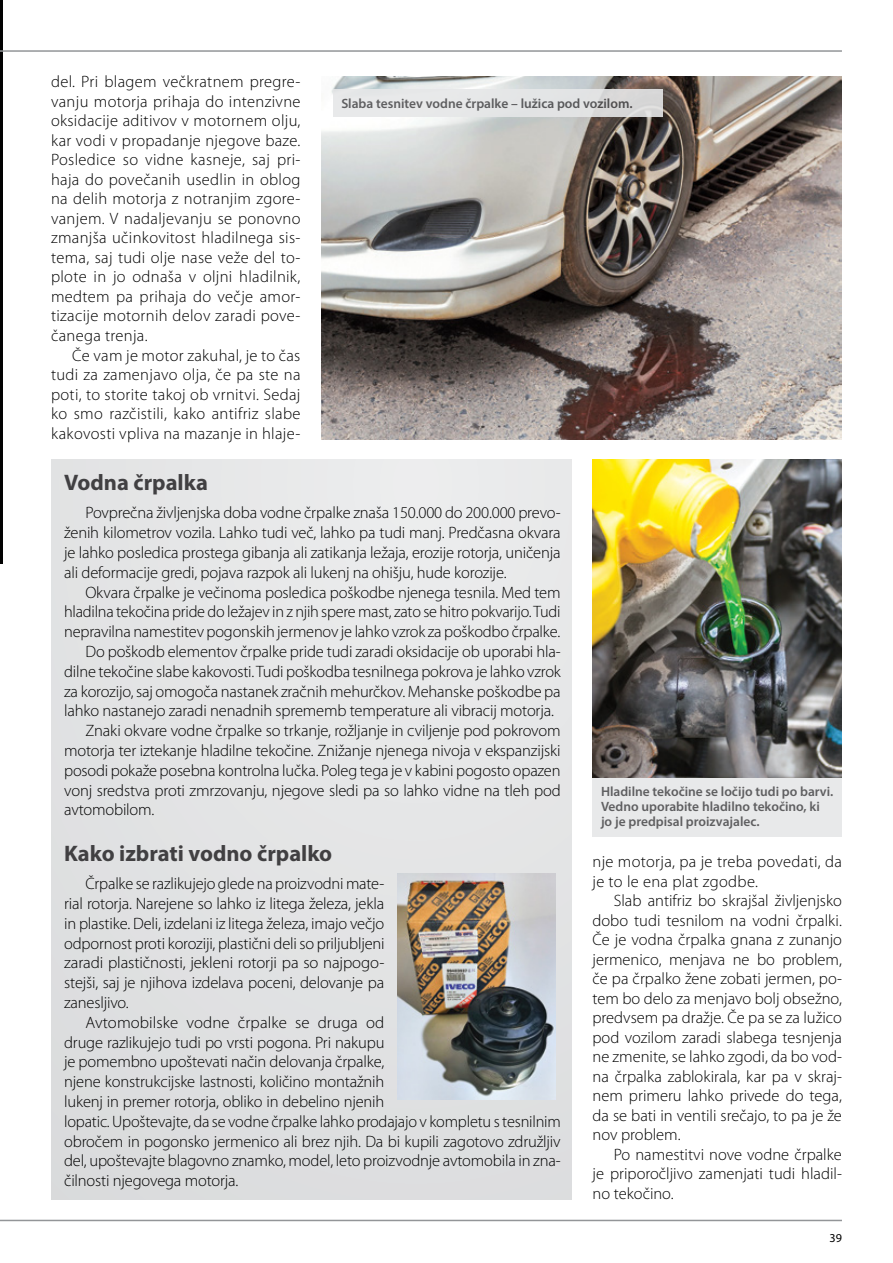
<style>
.page{position:relative;width:893px;height:1263px;background:#fff}
.page>*{position:absolute;margin:0;border:0;box-sizing:border-box;transform-origin:0 0}
.t1{font:700 22.5px "Myriad Pro";color:#414042}
.t2{font:300 16.5px/19.5px "Myriad Pro";letter-spacing:-.01em;color:#000;text-align:justify}
.t3{font:300 16.5px/19.5px "Myriad Pro";letter-spacing:.02em;color:#000}
.t4{font:600 13.5px/15px "Myriad Pro";color:#4d4d4f}
.t5{font:12.15px "Myriad Pro";color:#000}
</style>
<div class="page">
<hr style="left:0;top:1220px;width:842px;height:1px;background:#939598">
<img style="left:0;top:0;width:2px;height:563px">
<hr style="left:0;top:50px;width:842px;height:2px;background:#939598">
<div style="left:51px;top:459px;width:520px;height:740px;background:#e3e4e5"></div>
<div style="left:592px;top:777px;width:250px;height:59px;background:#e6e7e8"></div>
<img style="left:322px;top:77px;width:520px;height:363px">
<div style="left:333px;top:89px;width:329px;height:28px;background:linear-gradient(to right,#ecedee,#dadada)"></div>
<img style="left:592px;top:459px;width:250px;height:318px">
<img style="left:397px;top:874px;width:159px;height:226px">
<p class="t2" style="left:51px;top:72px;width:251px">del. Pri blagem večkratnem pregre&shy;vanju motorja prihaja do intenzivne oksidacije aditivov v motornem olju, kar vodi v propadanje njegove baze.<br>Posledice so vidne kasneje, saj pri&shy;haja do povečanih usedlin in oblog na delih motorja z notranjim zgore&shy;vanjem. V nadaljevanju se ponovno zmanjša učinkovitost hladilnega sis&shy;tema, saj tudi olje nase veže del to&shy;plote in jo odnaša v oljni hladilnik, medtem pa prihaja do večje amor&shy;tizacije motornih delov zaradi pove&shy;čanega trenja.</p>
<p class="t2" style="left:51px;top:345px;width:251px;text-indent:21px">Če vam je motor zakuhal, je to čas tudi za zamenjavo olja, če pa ste na poti, to storite takoj ob vrnitvi. Sedaj ko smo razčistili, kako antifriz slabe kakovosti vpliva na mazanje in hlaje-</p>
<h1 class="t1" style="left:64px;top:468px;width:145px">Vodna črpalka</h1>
<p class="t4" style="left:341px;top:96px;width:293px">Slaba tesnitev vodne črpalke – lužica pod vozilom.</p>
<p class="t2" style="left:64px;top:503px;width:498px;text-indent:21px">Povprečna življenjska doba vodne črpalke znaša 150.000 do 200.000 prevo&shy;ženih kilometrov vozila. Lahko tudi več, lahko pa tudi manj. Predčasna okvara je lahko posledica prostega gibanja ali zatikanja ležaja, erozije rotorja, uničenja ali deformacije gredi, pojava razpok ali lukenj na ohišju, hude korozije.</p>
<p class="t2" style="left:85px;top:583px;width:477px">Okvara črpalke je večinoma posledica poškodbe njenega tesnila. Med tem</p>
<p class="t2" style="left:64px;top:602px;width:498px">hladilna tekočina pride do ležajev in z njih spere mast, zato se hitro pokvarijo. Tudi</p>
<p class="t2" style="left:64px;top:622px;width:498px">nepravilna namestitev pogonskih jermenov je lahko vzrok za poškodbo črpalke.</p>
<p class="t2" style="left:85px;top:642px;width:477px">Do poškodb elementov črpalke pride tudi zaradi oksidacije ob uporabi hla-</p>
<p class="t2" style="left:64px;top:662px;width:498px">dilne tekočine slabe kakovosti. Tudi poškodba tesnilnega pokrova je lahko vzrok</p>
<p class="t2" style="left:64px;top:682px;width:498px">za korozijo, saj omogoča nastanek zračnih mehurčkov. Mehanske poškodbe pa</p>
<p class="t2" style="left:64px;top:701px;width:491px">lahko nastanejo zaradi nenadnih sprememb temperature ali vibracij motorja.</p>
<p class="t2" style="left:85px;top:721px;width:477px">Znaki okvare vodne črpalke so trkanje, rožljanje in cviljenje pod pokrovom</p>
<p class="t2" style="left:64px;top:741px;width:498px">motorja ter iztekanje hladilne tekočine. Znižanje njenega nivoja v ekspanzijski</p>
<p class="t2" style="left:64px;top:761px;width:498px">posodi pokaže posebna kontrolna lučka. Poleg tega je v kabini pogosto opazen</p>
<p class="t2" style="left:64px;top:781px;width:498px">vonj sredstva proti zmrzovanju, njegove sledi pa so lahko vidne na tleh pod</p>
<p class="t2" style="left:64px;top:800px;width:92px">avtomobilom.</p>
<h1 class="t1" style="left:64px;top:839px;width:270px">Kako izbrati vodno črpalko</h1>
<p class="t2" style="left:64px;top:874px;width:322px;text-indent:21px">Črpalke se razlikujejo glede na proizvodni mate&shy;rial rotorja. Narejene so lahko iz litega železa, jekla in plastike. Deli, izdelani iz litega železa, imajo večjo odpornost proti koroziji, plastični deli so priljubljeni zaradi plastičnosti, jekleni rotorji pa so najpogo&shy;stejši, saj je njihova izdelava poceni, delovanje pa zanesljivo.</p>
<p class="t2" style="left:64px;top:1012px;width:498px;text-align:left;text-indent:21px">Avtomobilske vodne črpalke se druga od<br>druge razlikujejo tudi po vrsti pogona. Pri nakupu<br>je pomembno upoštevati način delovanja črpalke,<br>njene konstrukcijske lastnosti, količino montažnih<br>lukenj in premer rotorja, obliko in debelino njenih<br>lopatic. Upoštevajte, da se vodne črpalke lahko prodajajo v kompletu s tesnilnim obročem in pogonsko jermenico ali brez njih. Da bi kupili zagotovo združljiv del, upoštevajte blagovno znamko, model, leto proizvodnje avtomobila in zna&shy;čilnosti njegovega motorja.</p>
<p class="t4" style="left:601px;top:783px;width:234px">Hladilne tekočine se ločijo tudi po barvi.<br>Vedno uporabite hladilno tekočino, ki jo je predpisal proizvajalec.</p>
<p class="t3" style="left:592px;top:852px;width:251px">nje motorja, pa je treba povedati, da je to le ena plat zgodbe.</p>
<p class="t2" style="left:592px;top:891px;width:251px;text-indent:21px">Slab antifriz bo skrajšal življenjsko dobo tudi tesnilom na vodni črpalki.<br>Če je vodna črpalka gnana z zunanjo jermenico, menjava ne bo problem, če pa črpalko žene zobati jermen, po&shy;tem bo delo za menjavo bolj obsežno, predvsem pa dražje. Če pa se za lužico pod vozilom zaradi slabega tesnjenja ne zmenite, se lahko zgodi, da bo vod&shy;na črpalka zablokirala, kar pa v skraj&shy;nem primeru lahko privede do tega, da se bati in ventili srečajo, to pa je že nov problem.</p>
<p class="t2" style="left:592px;top:1145px;width:251px;text-indent:21px">Po namestitvi nove vodne črpalke je priporočljivo zamenjati tudi hladil&shy;no tekočino.</p>
<p class="t5" style="left:829px;top:1230px;width:14px">39</p>
</div>
